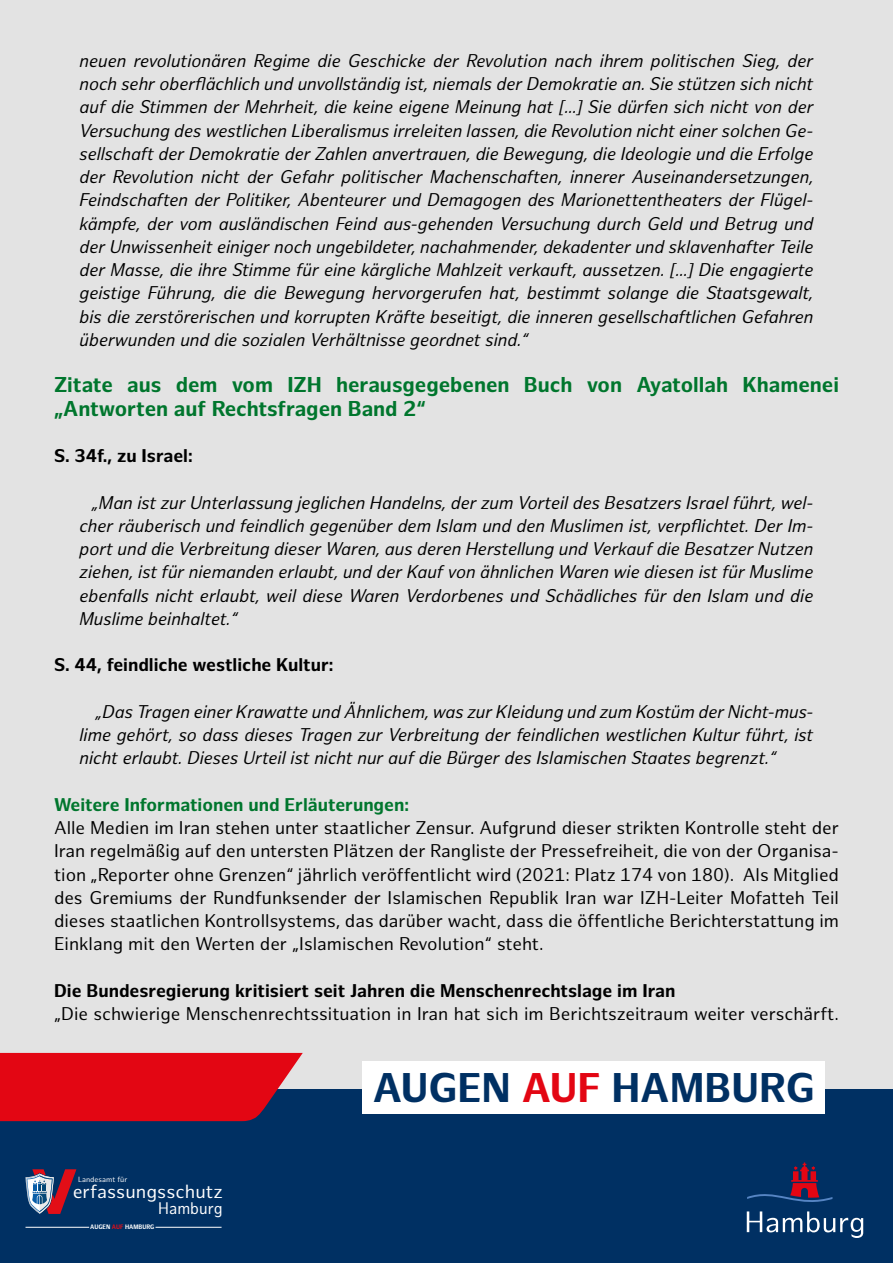
<style>
.page{position:relative;width:893px;height:1263px;background:#fff}
.page>*{position:absolute;margin:0;border:0;box-sizing:border-box;transform-origin:0 0}
.t1{font:700 40.5px "Hamburg Sans";color:#003063}
.Fließtext_Hamburg_Sa{font:700 21px/23.2px "Hamburg Sans";color:#00762d}
.t2{font:18.6px "Hamburg Sans";color:#fff}
.Zitat_Fließtext_Hamb{font:italic 18px/23.2px "Hamburg Sans";color:#000;text-align:justify}
.Fließtext_Hamburg_Sa-2{font:18px/23.2px "Hamburg Sans";color:#000;text-align:justify}
.Fließtext_Hamburg_Sa-3{font:700 18px "Hamburg Sans";color:#000}
.Fließtext_Hamburg_Sa-4{font:700 18px "Hamburg Sans";color:#00762d}
.t3{font:16.35px "Hamburg Sans";color:#fff;scale:.93 1}
.t4{font:7.35px "Hamburg Sans";color:#fff}
.t5{font:700 6.3px "Hamburg Sans";color:#fff;scale:.93 1}
.s1{color:#e20e17}
.s2{color:#e30613}
</style>
<div class="page">
<div style="left:0;top:1px;width:893px;height:1153px;background:#e3e3e3"></div>
<div style="left:0;top:1088px;width:893px;height:175px;background:#003063"></div>
<svg style="left:0;top:1053px;width:303px;height:68px;background:#d50d1c"></svg>
<svg style="left:747px;top:1162px;width:85px;height:40px"></svg>
<svg style="left:747px;top:1211px;width:116px;height:27px"></svg>
<div style="left:363px;top:1061px;width:462px;height:52px;background:#fff"></div>
<svg style="left:26px;top:1169px;width:50px;height:45px"></svg>
<hr style="left:26px;top:1227px;width:63px;height:1px;background:#fff">
<hr style="left:155px;top:1227px;width:67px;height:1px;background:#fff">
<p class="Zitat_Fließtext_Hamb" style="left:80px;top:50px;width:735px">neuen revolutionären Regime die Geschicke der Revolution nach ihrem politischen Sieg, der noch sehr oberflächlich und unvollständig ist, niemals der Demokratie an. Sie stützen sich nicht auf die Stimmen der Mehrheit, die keine eigene Meinung hat […] Sie dürfen sich nicht von der Versuchung des westlichen Liberalismus irreleiten lassen, die Revolution nicht einer solchen Ge&shy;sellschaft der Demokratie der Zahlen anvertrauen, die Bewegung, die Ideologie und die Erfolge der Revolution nicht der Gefahr politischer Machenschaften, innerer Auseinandersetzungen, Feindschaften der Politiker, Abenteurer und Demagogen des Marionettentheaters der Flügel&shy;kämpfe, der vom ausländischen Feind aus-gehenden Versuchung durch Geld und Betrug und der Unwissenheit einiger noch ungebildeter, nachahmender, dekadenter und sklavenhafter Teile der Masse, die ihre Stimme für eine kärgliche Mahlzeit verkauft, aussetzen. […] Die engagierte geistige Führung, die die Bewegung hervorgerufen hat, bestimmt solange die Staatsgewalt, bis die zerstörerischen und korrupten Kräfte beseitigt, die inneren gesellschaftlichen Gefahren überwunden und die sozialen Verhältnisse geordnet sind.“</p>
<p class="Fließtext_Hamburg_Sa" style="left:54px;top:374px;width:786px">Zitate aus dem vom IZH herausgegebenen Buch von Ayatollah Khamenei „Antworten auf Rechtsfragen Band 2“</p>
<p class="Fließtext_Hamburg_Sa-3" style="left:54px;top:445px;width:140px">S. 34f., zu Israel:</p>
<p class="Zitat_Fließtext_Hamb" style="left:80px;top:491px;width:735px;text-indent:13px">„Man ist zur Unterlassung jeglichen Handelns, der zum Vorteil des Besatzers Israel führt, wel&shy;cher räuberisch und feindlich gegenüber dem Islam und den Muslimen ist, verpflichtet. Der Im&shy;port und die Verbreitung dieser Waren, aus deren Herstellung und Verkauf die Besatzer Nutzen ziehen, ist für niemanden erlaubt, und der Kauf von ähnlichen Waren wie diesen ist für Muslime ebenfalls nicht erlaubt, weil diese Waren Verdorbenes und Schädliches für den Islam und die Muslime beinhaltet.“</p>
<p class="Fließtext_Hamburg_Sa-3" style="left:54px;top:655px;width:281px">S. 44, feindliche westliche Kultur:</p>
<p class="Zitat_Fließtext_Hamb" style="left:80px;top:701px;width:735px;text-indent:16px">„Das Tragen einer Krawatte und Ähnlichem, was zur Kleidung und zum Kostüm der Nicht-mus&shy;lime gehört, so dass dieses Tragen zur Verbreitung der feindlichen westlichen Kultur führt, ist nicht erlaubt. Dieses Urteil ist nicht nur auf die Bürger des Islamischen Staates begrenzt.“</p>
<p class="Fließtext_Hamburg_Sa-4" style="left:54px;top:794px;width:357px">Weitere Informationen und Erläuterungen:</p>
<p class="Fließtext_Hamburg_Sa-2" style="left:54px;top:817px;width:786px">Alle Medien im Iran stehen unter staatlicher Zensur. Aufgrund dieser strikten Kontrolle steht der Iran regelmäßig auf den untersten Plätzen der Rangliste der Pressefreiheit, die von der Organisa&shy;tion „Reporter ohne Grenzen“ jährlich veröffentlicht wird (2021: Platz 174 von 180). Als Mitglied des Gremiums der Rundfunksender der Islamischen Republik Iran war IZH-Leiter Mofatteh Teil dieses staatlichen Kontrollsystems, das darüber wacht, dass die öffentliche Berichterstattung im Einklang mit den Werten der „Islamischen Revolution“ steht.</p>
<p class="Fließtext_Hamburg_Sa-3" style="left:54px;top:980px;width:623px">Die Bundesregierung kritisiert seit Jahren die Menschenrechtslage im Iran</p>
<p class="Fließtext_Hamburg_Sa-2" style="left:54px;top:1003px;width:786px">„Die schwierige Menschenrechtssituation in Iran hat sich im Berichtszeitraum weiter verschärft.</p>
<p class="t4" style="left:78px;top:1175px;width:51px">Landesamt für</p>
<p class="t2" style="left:73px;top:1181px;width:152px">erfassungsschutz</p>
<p class="t3" style="left:158px;top:1198px;width:71px">Hamburg</p>
<p class="t5" style="left:90px;top:1223px;width:71px">AUGEN <span class="s1">AUF</span> HAMBURG</p>
<h1 class="t1" style="left:373px;top:1064px;width:443px">AUGEN <span class="s2">AUF</span> HAMBURG</h1>
</div>
